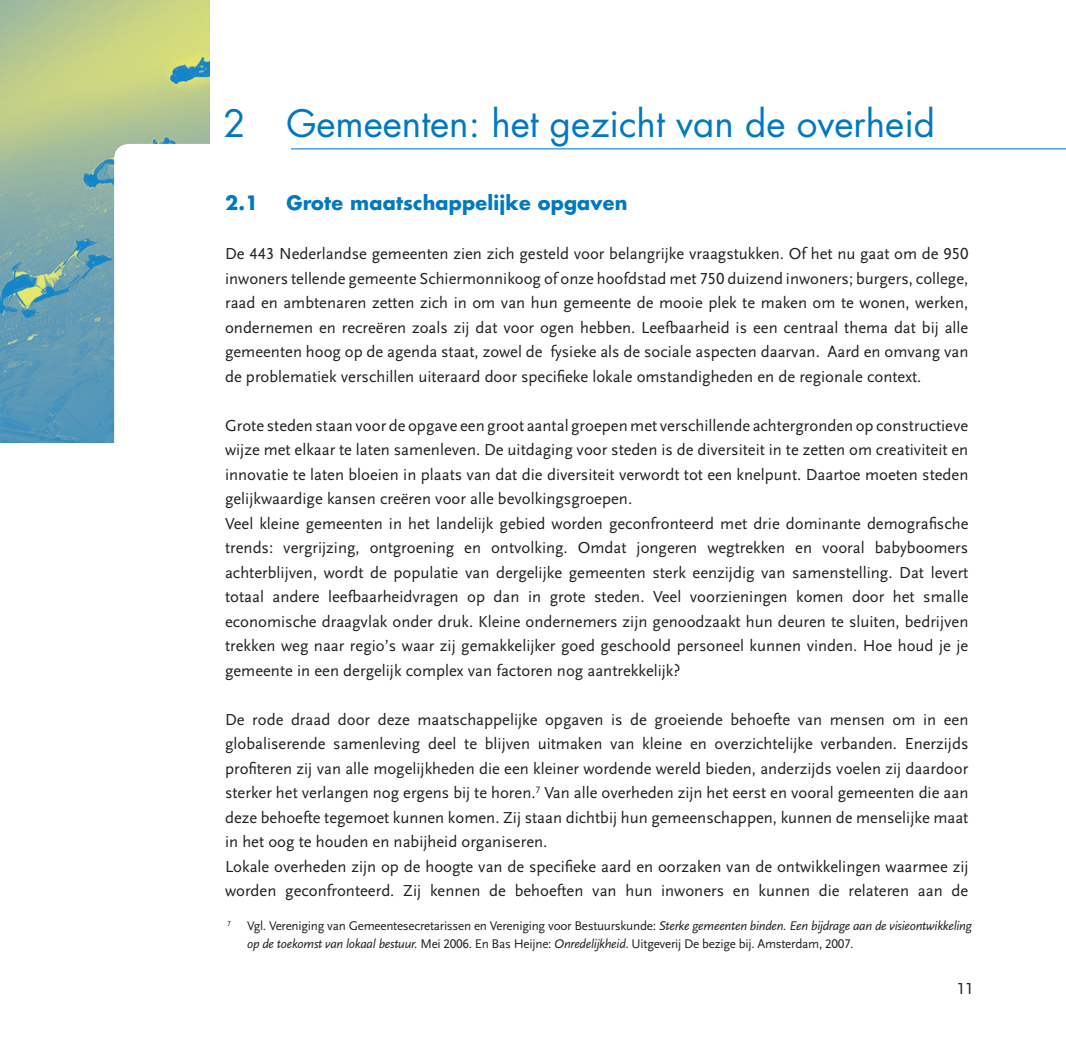
<style>
.page{position:relative;width:1066px;height:1042px;background:#fff}
.page>*{position:absolute;margin:0;border:0;box-sizing:border-box;transform-origin:0 0}
.t1{font:36.75px "Futura";color:#0079c2}
.t2{font:700 19.25px "Futura";letter-spacing:.01em;color:#0079c2}
.t3{font:16.62px/24.5px "Scala Sans LF";color:#231f20}
.t4{font:13.12px/17.5px "Scala Sans LF";letter-spacing:-.02em;color:#231f20}
.s1{font-style:italic}
</style>
<div class="page">
<img style="left:0;top:0;width:209px;height:443px">
<svg style="left:114px;top:144px;width:952px;height:299px"></svg>
<hr style="left:291px;top:148px;width:775px;height:1px;background:#0079c2">
<h1 class="t1" style="left:223px;top:100px;width:713px">2 Gemeenten: het gezicht van de overheid</h1>
<p class="t2" style="left:225px;top:190px;width:35px">2.1</p>
<p class="t2" style="left:286px;top:190px;width:342px">Grote maatschappelijke opgaven</p>
<p class="t3" style="left:225px;top:241px;width:745px;text-align:justify">De 443 Nederlandse gemeenten zien zich gesteld voor belangrijke vraagstukken. Of het nu gaat om de 950 inwoners tellende gemeente Schiermonnikoog of onze hoofdstad met 750 duizend inwoners; burgers, college, raad en ambtenaren zetten zich in om van hun gemeente de mooie plek te maken om te wonen, werken, ondernemen en recreëren zoals zij dat voor ogen hebben. Leefbaarheid is een centraal thema dat bij alle gemeenten hoog op de agenda staat, zowel de fysieke als de sociale aspecten daarvan. Aard en omvang van de problematiek verschillen uiteraard door specifieke lokale omstandigheden en de regionale context.</p>
<p class="t3" style="left:225px;top:413px;width:745px">Grote steden staan voor de opgave een groot aantal groepen met verschillende achtergronden op constructieve wijze met elkaar te laten samenleven. De uitdaging voor steden is de diversiteit in te zetten om creativiteit en innovatie te laten bloeien in plaats van dat die diversiteit verwordt tot een knelpunt. Daartoe moeten steden gelijkwaardige kansen creëren voor alle bevolkingsgroepen.<br>Veel kleine gemeenten in het landelijk gebied worden geconfronteerd met drie dominante demografische trends: vergrijzing, ontgroening en ontvolking. Omdat jongeren wegtrekken en vooral babyboomers achterblijven, wordt de populatie van dergelijke gemeenten sterk eenzijdig van samenstelling. Dat levert totaal andere leefbaarheidvragen op dan in grote steden. Veel voorzieningen komen door het smalle economische draagvlak onder druk. Kleine ondernemers zijn genoodzaakt hun deuren te sluiten, bedrijven trekken weg naar regio’s waar zij gemakkelijker goed geschoold personeel kunnen vinden. Hoe houd je je gemeente in een dergelijk complex van factoren nog aantrekkelijk?</p>
<p class="t3" style="left:225px;top:707px;width:745px">De rode draad door deze maatschappelijke opgaven is de groeiende behoefte van mensen om in een globaliserende samenleving deel te blijven uitmaken van kleine en overzichtelijke verbanden. Enerzijds profiteren zij van alle mogelijkheden die een kleiner wordende wereld bieden, anderzijds voelen zij daardoor sterker het verlangen nog ergens bij te horen.<sup>7</sup> Van alle overheden zijn het eerst en vooral gemeenten die aan deze behoefte tegemoet kunnen komen. Zij staan dichtbij hun gemeenschappen, kunnen de menselijke maat in het oog te houden en nabijheid organiseren.<br>Lokale overheden zijn op de hoogte van de specifieke aard en oorzaken van de ontwikkelingen waarmee zij worden geconfronteerd. Zij kennen de behoeften van hun inwoners en kunnen die relateren aan de</p>
<p class="t4" style="left:247px;top:917px;width:726px;text-indent:-20px"><sup>7</sup> Vgl. Vereniging van Gemeentesecretarissen en Vereniging voor Bestuurskunde: <span class="s1">Sterke gemeenten binden. Een bijdrage aan de visieontwikkeling op de toekomst van lokaal bestuur.</span> Mei 2006. En Bas Heijne: <span class="s1">Onredelijkheid</span>. Uitgeverij De bezige bij. Amsterdam, 2007.</p>
<p class="t3" style="left:956px;top:976px;width:18px">11</p>
</div>
